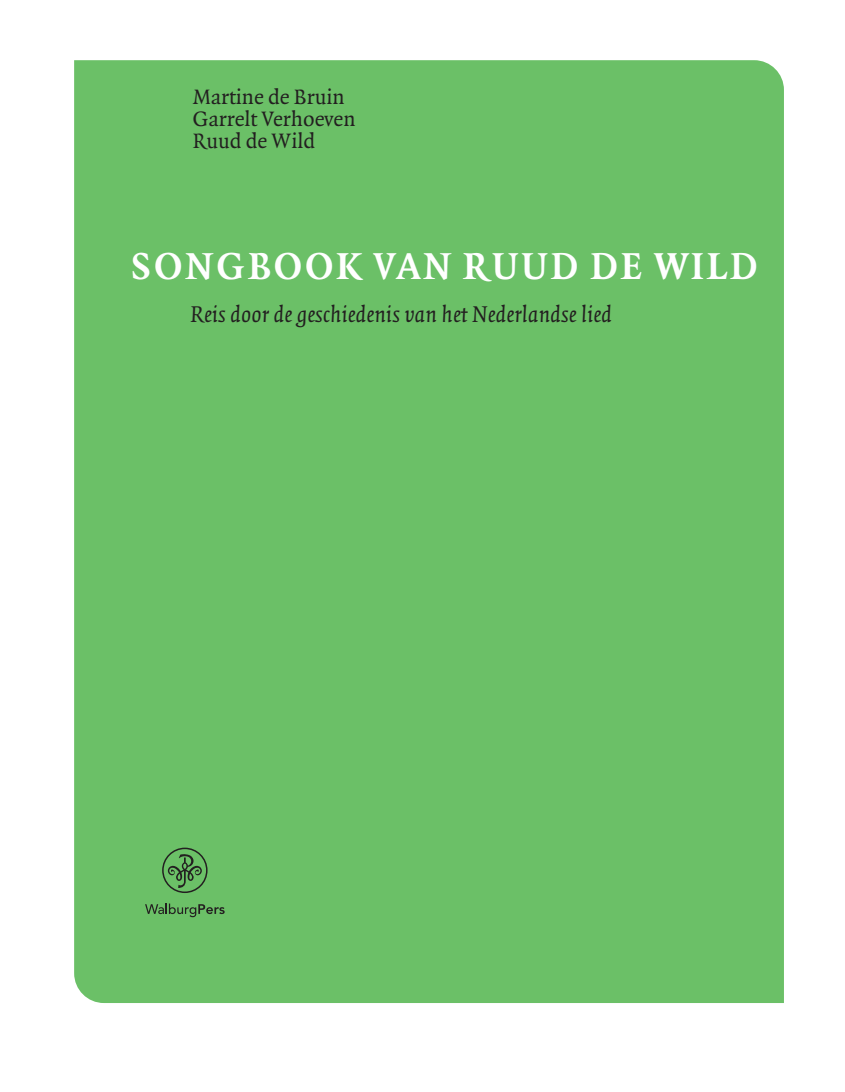
<style>
.page{position:relative;width:845px;height:1092px;background:#fff}
.page>*{position:absolute;margin:0;border:0;box-sizing:border-box;transform-origin:0 0}
.Platte_tekst{font:700 40.25px "Quadraat";letter-spacing:.07em;color:#fff}
.Platte_tekst-2{font:italic 24.5px "Quadraat";color:#231f20}
.Platte_tekst-3{font:22.4px "Quadraat";color:#231f20}
</style>
<div class="page">
<div style="left:74px;top:60px;width:710px;height:943px;background:#6bc067"></div>
<svg style="left:145px;top:903px;width:80px;height:14px"></svg>
<svg style="left:162px;top:847px;width:45px;height:46px;background:#599a56"></svg>
<p class="Platte_tekst-3" style="left:193px;top:85px;width:153px">Martine de Bruin</p>
<p class="Platte_tekst-3" style="left:193px;top:107px;width:164px">Garrelt Verhoeven</p>
<p class="Platte_tekst-3" style="left:193px;top:129px;width:124px">Ruud de Wild</p>
<p class="Platte_tekst" style="left:131px;top:244px;width:628px">SONGBOOK VAN RUUD DE WILD</p>
<p class="Platte_tekst-2" style="left:190px;top:301px;width:423px">Reis door de geschiedenis van het Nederlandse lied</p>
</div>
